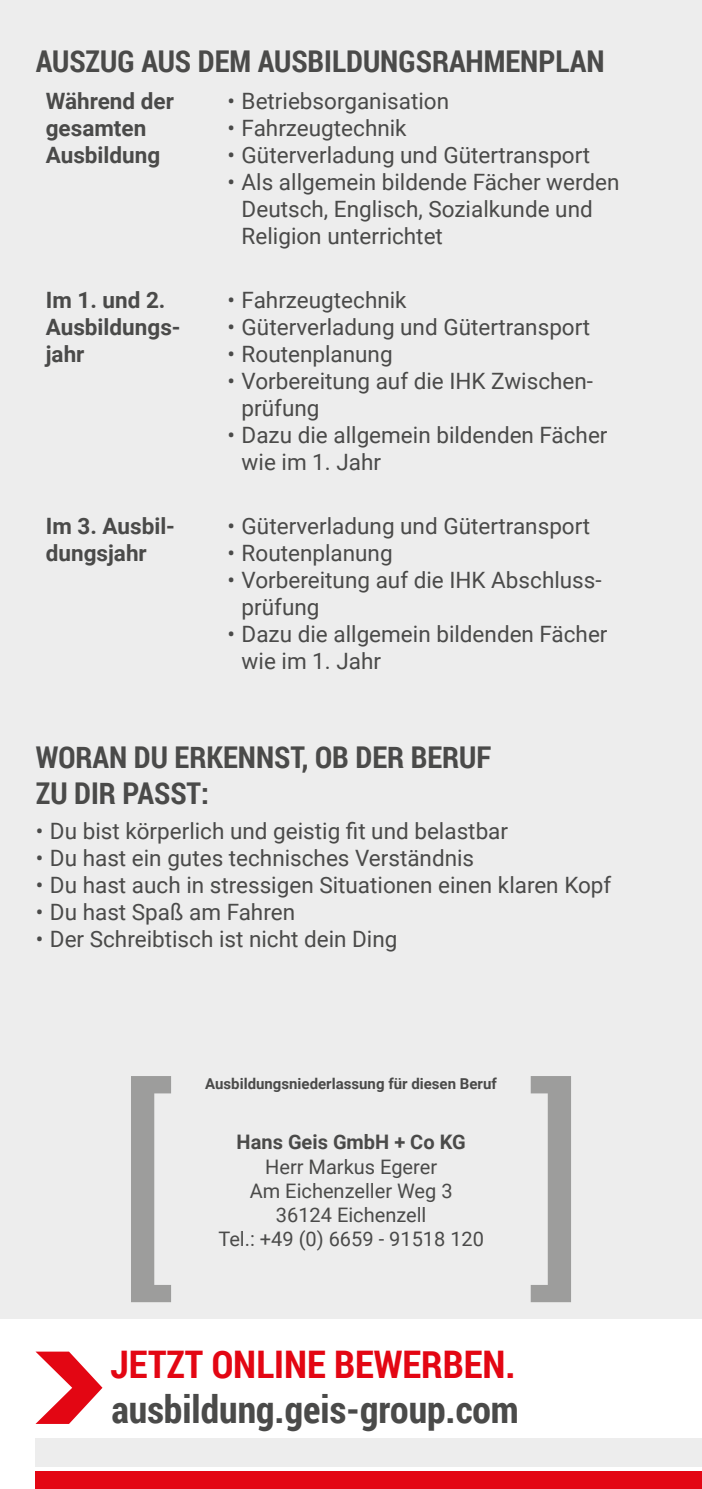
<style>
.page{position:relative;width:702px;height:1489px;background:#fff}
.page>*{position:absolute;margin:0;border:0;box-sizing:border-box;transform-origin:0 0}
.t1{font:232.5px "Roboto Condensed";color:#9d9d9c}
.t2{font:700 38px "Roboto Condensed";color:#4a4a49}
.t3{font:700 38px "Roboto Condensed";color:#e30613}
.t4{font:700 30px/36px "Roboto Condensed";color:#4a4a49}
.t5{font:22.5px/27px "Roboto";color:#4a4a49}
.t6{font:700 22.5px/27px "Roboto";color:#4a4a49}
.t7{font:20px/24px "Roboto";color:#4a4a49;text-align:center}
.t8{font:700 20px "Roboto";color:#4a4a49}
.t9{font:700 15px "Roboto";color:#4a4a49}
</style>
<div class="page">
<div style="left:36px;top:1471px;width:666px;height:17px;background:#e30613"></div>
<div style="left:36px;top:1437px;width:666px;height:29px;background:#ededed"></div>
<div style="left:0;top:0;width:702px;height:1318px;background:#ededed"></div>
<svg style="left:35px;top:1351px;width:67px;height:72px"></svg>
<h3 class="t4" style="left:36px;top:42px;width:570px">AUSZUG AUS DEM AUSBILDUNGSRAHMENPLAN</h3>
<p class="t6" style="left:46px;top:87px;width:130px">Während der gesamten<br>Ausbildung</p>
<p class="t5" style="left:227px;top:87px;width:223px">• Betriebsorganisation</p>
<p class="t5" style="left:227px;top:114px;width:181px">• Fahrzeugtechnik</p>
<p class="t5" style="left:227px;top:141px;width:364px">• Güterverladung und Gütertransport</p>
<p class="t5" style="left:242px;top:168px;width:379px;text-indent:-14px">• Als allgemein bildende Fächer werden<br>Deutsch, Englisch, Sozialkunde und<br>Religion unterrichtet</p>
<p class="t6" style="left:46px;top:286px;width:136px">Im 1. und 2.<br>Ausbildungs&shy;jahr</p>
<p class="t5" style="left:227px;top:286px;width:181px">• Fahrzeugtechnik</p>
<p class="t5" style="left:227px;top:313px;width:364px">• Güterverladung und Gütertransport</p>
<p class="t5" style="left:227px;top:340px;width:167px">• Routenplanung</p>
<p class="t5" style="left:242px;top:367px;width:353px;text-indent:-14px">• Vorbereitung auf die IHK Zwischen&shy;prüfung</p>
<p class="t5" style="left:242px;top:421px;width:367px;text-indent:-14px">• Dazu die allgemein bildenden Fächer wie im 1. Jahr</p>
<p class="t6" style="left:46px;top:511px;width:131px">Im 3. Ausbil&shy;dungsjahr</p>
<p class="t5" style="left:227px;top:511px;width:364px">• Güterverladung und Gütertransport</p>
<p class="t5" style="left:227px;top:538px;width:167px">• Routenplanung</p>
<p class="t5" style="left:242px;top:565px;width:361px;text-indent:-14px">• Vorbereitung auf die IHK Abschluss&shy;prüfung</p>
<p class="t5" style="left:242px;top:619px;width:367px;text-indent:-14px">• Dazu die allgemein bildenden Fächer wie im 1. Jahr</p>
<h3 class="t4" style="left:36px;top:738px;width:457px">WORAN DU ERKENNST, OB DER BERUF<br>ZU DIR PASST:</h3>
<p class="t5" style="left:36px;top:816px;width:474px">• Du bist körperlich und geistig fit und belastbar</p>
<p class="t5" style="left:36px;top:843px;width:440px">• Du hast ein gutes technisches Verständnis</p>
<p class="t5" style="left:36px;top:870px;width:577px">• Du hast auch in stressigen Situationen einen klaren Kopf</p>
<p class="t5" style="left:36px;top:897px;width:261px">• Du hast Spaß am Fahren</p>
<p class="t5" style="left:36px;top:924px;width:363px">• Der Schreibtisch ist nicht dein Ding</p>
<h1 class="t1" style="left:116px;top:1021px;width:59px">[</h1>
<h1 class="t1" style="left:528px;top:1021px;width:59px">]</h1>
<p class="t9" style="left:205px;top:1073px;width:293px">Ausbildungsniederlassung für diesen Beruf</p>
<p class="t8" style="left:237px;top:1128px;width:230px">Hans Geis GmbH + Co KG</p>
<p class="t7" style="left:218px;top:1153px;width:267px">Herr Markus Egerer<br>Am Eichenzeller Weg 3<br>36124 Eichenzell<br>Tel.: +49 (0) 6659 - 91518 120</p>
<h2 class="t3" style="left:110px;top:1337px;width:407px">JETZT ONLINE BEWERBEN.</h2>
<h2 class="t2" style="left:111px;top:1382px;width:409px">ausbildung.geis-group.com</h2>
</div>
